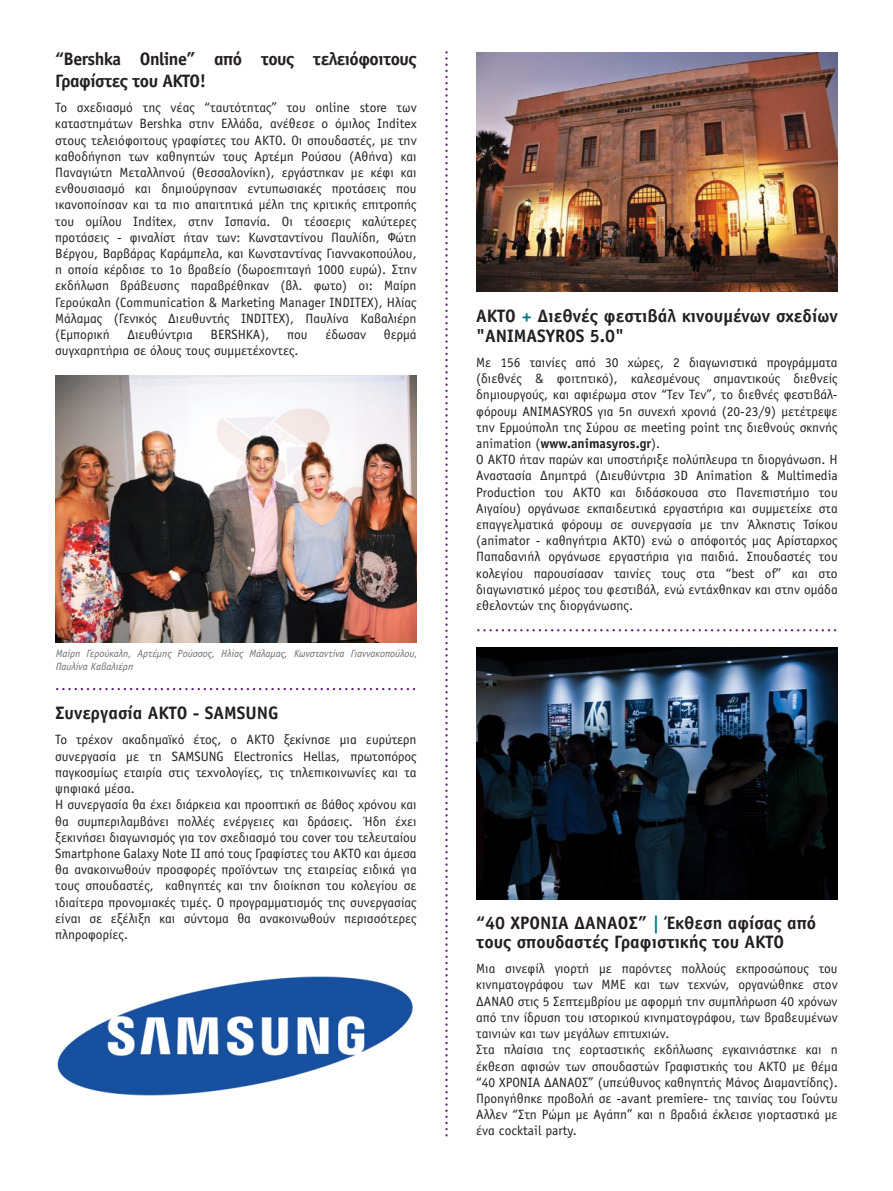
<style>
.page{position:relative;width:893px;height:1191px;background:#fff}
.page>*{position:absolute;margin:0;border:0;box-sizing:border-box;transform-origin:0 0}
.t1{font:700 18px/19.5px "Officina Sans ITC Hel";color:#231f20}
.t2{font:700 18px/21.6px "Officina Sans ITC Hel";letter-spacing:-.03em;color:#231f20}
.t3{font:13.5px/16.2px "Officina Sans ITC Hel";color:#231f20}
.t4{font:italic 10.5px/12.6px "Officina Sans ITC Hel";letter-spacing:-.005em;color:#6d6e71}
.s1{color:#007586}
.s2{font-weight:700}
</style>
<div class="page">
<svg style="left:445px;top:51px;width:3px;height:1085px"></svg>
<svg style="left:56px;top:688px;width:359px;height:2px"></svg>
<img style="left:57px;top:976px;width:356px;height:120px">
<svg style="left:477px;top:629px;width:359px;height:2px"></svg>
<img style="left:476px;top:52px;width:362px;height:240px">
<img style="left:476px;top:647px;width:362px;height:252px">
<img style="left:55px;top:375px;width:362px;height:267px">
<h1 class="t2" style="left:55px;top:48px;width:363px">“Bershka Online” από τους τελειόφοιτους<br>Γραφίστες του ΑΚΤΟ!</h1>
<p class="t3" style="left:55px;top:100px;width:363px;text-align:justify">Το σχεδιασμό της νέας “ταυτότητας” του online store των καταστημάτων Bershka στην Ελλάδα, ανέθεσε ο όμιλος Inditex στους τελειόφοιτους γραφίστες του ΑΚΤΟ. Οι σπουδαστές, με την καθοδήγηση των καθηγητών τους Αρτέμη Ρούσου (Αθήνα) και Παναγιώτη Μεταλληνού (Θεσσαλονίκη), εργάστηκαν με κέφι και ενθουσιασμό και δημιούργησαν εντυπωσιακές προτάσεις που ικανοποίησαν και τα πιο απαιτητικά μέλη της κριτικής επιτροπής του ομίλου Inditex, στην Ισπανία. Οι τέσσερις καλύτερες προτάσεις - φιναλίστ ήταν των: Κωνσταντίνου Παυλίδη, Φώτη Βέργου, Βαρβάρας Καράμπελα, και Κωνσταντίνας Γιαννακοπούλου, η οποία κέρδισε το 1ο βραβείο (δωροεπιταγή 1000 ευρώ). Στην εκδήλωση βράβευσης παραβρέθηκαν (βλ. φωτο) οι: Μαίρη Γερούκαλη (Communication &amp; Marketing Manager INDITEX), Ηλίας Μάλαμας (Γενικός Διευθυντής INDITEX), Παυλίνα Καβαλιέρη (Εμπορική</p>
<p class="t3" style="left:127px;top:326px;width:67px">Διευθύντρια</p>
<p class="t3" style="left:211px;top:326px;width:60px">BERSHKA),</p>
<p class="t3" style="left:287px;top:326px;width:22px">που</p>
<p class="t3" style="left:325px;top:326px;width:42px">έδωσαν</p>
<p class="t3" style="left:384px;top:326px;width:34px">θερμά</p>
<p class="t3" style="left:55px;top:343px;width:245px">συγχαρητήρια σε όλους τους συμμετέχοντες.</p>
<p class="t4" style="left:56px;top:647px;width:363px">Μαίρη Γερούκαλη, Αρτέμης Ρούσσος, Ηλίας Μάλαμας, Κωνσταντίνα Γιαννακοπούλου,<br>Παυλίνα Καβαλιέρη</p>
<h1 class="t1" style="left:55px;top:703px;width:225px">Συνεργασία ΑΚΤΟ - SAMSUNG</h1>
<p class="t3" style="left:55px;top:732px;width:363px">Το τρέχον ακαδημαϊκό έτος, ο ΑΚΤΟ ξεκίνησε μια ευρύτερη συνεργασία με τη SAMSUNG Electronics Hellas, πρωτοπόρος παγκοσμίως εταιρία στις τεχνολογίες, τις τηλεπικοινωνίες και τα ψηφιακά μέσα.<br>Η συνεργασία θα έχει διάρκεια και προοπτική σε βάθος χρόνου και θα συμπεριλαμβάνει πολλές ενέργειες και δράσεις. Ήδη έχει ξεκινήσει διαγωνισμός για τον σχεδιασμό του cover του τελευταίου Smartphone Galaxy Note ΙΙ από τους Γραφίστες του ΑΚΤΟ και άμεσα θα ανακοινωθούν προσφορές προϊόντων της εταιρείας ειδικά για τους σπουδαστές, καθηγητές και την διοίκηση του κολεγίου σε ιδιαίτερα προνομιακές τιμές. Ο προγραμματισμός της συνεργασίας είναι σε εξέλιξη και σύντομα θα ανακοινωθούν περισσότερες πληροφορίες.</p>
<h1 class="t1" style="left:476px;top:306px;width:363px">ΑΚΤΟ <span class="s1">+</span> Διεθνές φεστιβάλ κινουμένων σχεδίων "ΑΝΙΜΑSYROS 5.0"</h1>
<p class="t3" style="left:476px;top:354px;width:363px">Με 156 ταινίες από 30 χώρες, 2 διαγωνιστικά προγράμματα (διεθνές &amp; φοιτητικό), καλεσμένους σημαντικούς διεθνείς δημιουργούς, και αφιέρωμα στον “Τεν Τεν”, το διεθνές φεστιβάλ&shy;φόρουμ ΑΝΙΜΑSYROS για 5η συνεχή χρονιά (20-23/9) μετέτρεψε την Ερμούπολη της Σύρου σε meeting point της διεθνούς σκηνής animation (<span class="s2">www.animasyros.gr</span>).<br>O ΑΚΤΟ ήταν παρών και υποστήριξε πολύπλευρα τη διοργάνωση. Η Αναστασία Δημητρά (Διευθύντρια 3D Animation &amp; Multimedia Production του ΑΚΤΟ και διδάσκουσα στο Πανεπιστήμιο του Αιγαίου) οργάνωσε εκπαιδευτικά εργαστήρια και συμμετείχε στα επαγγελματικά φόρουμ σε συνεργασία με την Άλκηστις Τσίκου (animator - καθηγήτρια ΑΚΤΟ) ενώ ο απόφοιτός μας Αρίσταρχος Παπαδανιήλ οργάνωσε εργαστήρια για παιδιά. Σπουδαστές του κολεγίου παρουσίασαν ταινίες τους στα “best of” και στο διαγωνιστικό μέρος του φεστιβάλ, ενώ εντάχθηκαν και στην ομάδα εθελοντών της διοργάνωσης.</p>
<h1 class="t1" style="left:476px;top:912px;width:341px">“40 ΧΡΟΝΙΑ ΔΑΝΑΟΣ” <span class="s1">|</span> Έκθεση αφίσας από τους σπουδαστές Γραφιστικής του ΑΚΤΟ</h1>
<p class="t3" style="left:476px;top:960px;width:363px">Μια σινεφίλ γιορτή με παρόντες πολλούς εκπροσώπους του κινηματογράφου των ΜΜΕ και των τεχνών, οργανώθηκε στον ΔΑΝΑΟ στις 5 Σεπτεμβρίου με αφορμή την συμπλήρωση 40 χρόνων από την ίδρυση του ιστορικού κινηματογράφου, των βραβευμένων ταινιών και των μεγάλων επιτυχιών.<br>Στα πλαίσια της εορταστικής εκδήλωσης εγκαινιάστηκε και η έκθεση αφισών των σπουδαστών Γραφιστικής του ΑΚΤΟ με θέμα “40 ΧΡΟΝΙΑ ΔΑΝΑΟΣ” (υπεύθυνος καθηγητής Μάνος Διαμαντίδης).<br>Προηγήθηκε προβολή σε -avant premiere- της ταινίας του Γούντυ Αλλεν “Στη Ρώμη με Αγάπη” και η βραδιά έκλεισε γιορταστικά με ένα cocktail party.</p>
</div>
